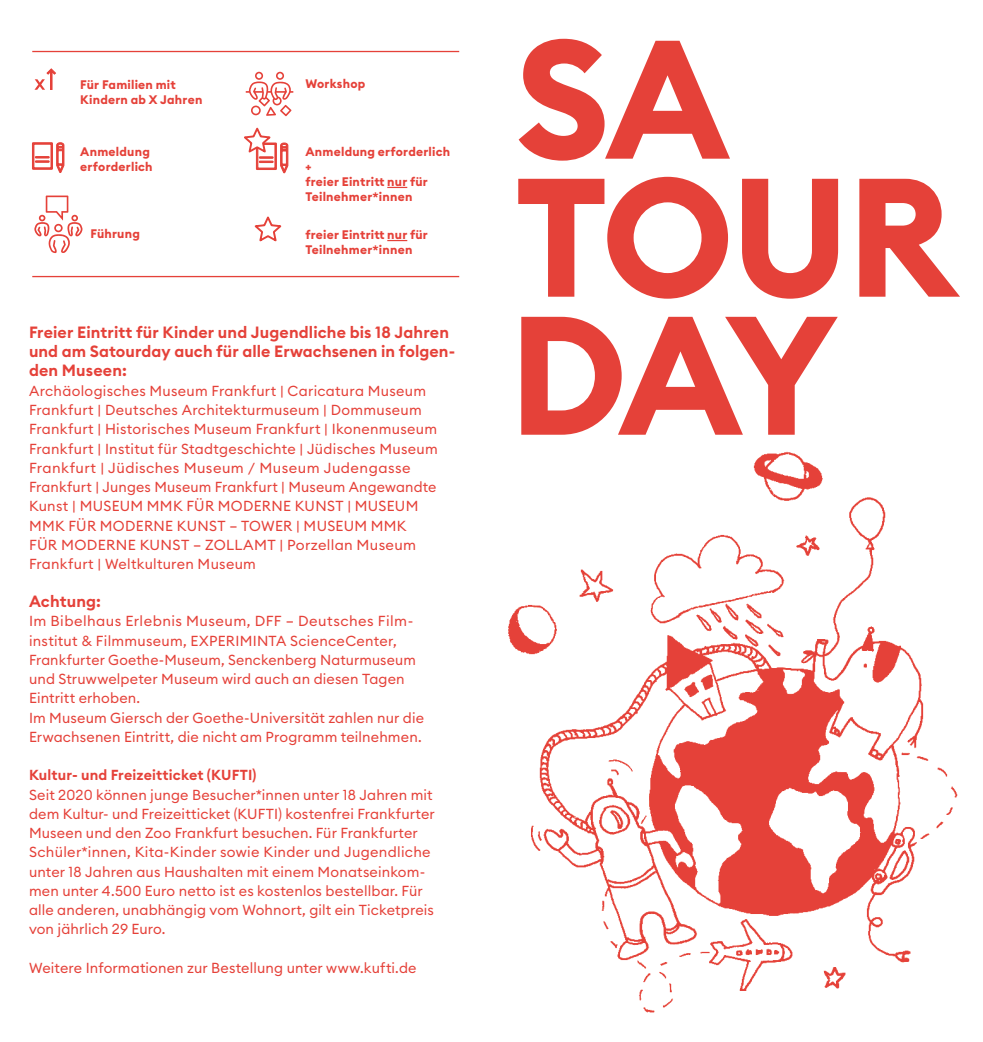
<style>
.page{position:relative;width:983px;height:1042px;background:#fff}
.page>*{position:absolute;margin:0;border:0;box-sizing:border-box;transform-origin:0 0}
.t1{font:700 166.08px/138.1px "Euclid Circular B";letter-spacing:-.035em;color:#e54139}
.t2{font:600 16.1px/19.2px "Euclid Circular B";letter-spacing:.005em;color:#e54139}
.t3{font:14.35px/19.2px "Euclid Circular B";letter-spacing:.015em;color:#e54139}
.t4{font:600 14.35px "Euclid Circular B";letter-spacing:.01em;color:#e54139}
.t5{font:700 12.25px/14.7px "Euclid Circular B";letter-spacing:.02em;color:#e54139}
</style>
<div class="page">
<img style="left:508px;top:451px;width:450px;height:562px">
<svg style="left:34px;top:68px;width:22px;height:22px"></svg>
<svg style="left:246px;top:72px;width:47px;height:44px"></svg>
<svg style="left:32px;top:142px;width:32px;height:31px"></svg>
<svg style="left:387px;top:187px;width:20px;height:1px"></svg>
<svg style="left:244px;top:127px;width:44px;height:46px"></svg>
<hr style="left:32px;top:51px;width:427px;height:1px;background:#e54139">
<hr style="left:32px;top:276px;width:427px;height:1px;background:#e54139">
<svg style="left:34px;top:195px;width:49px;height:59px"></svg>
<svg style="left:254px;top:216px;width:28px;height:26px"></svg>
<svg style="left:387px;top:240px;width:20px;height:1px"></svg>
<p class="t5" style="left:80px;top:78px;width:124px">Für Familien mit<br>Kindern ab X Jahren</p>
<p class="t5" style="left:305px;top:76px;width:61px">Workshop</p>
<p class="t5" style="left:80px;top:145px;width:74px">Anmeldung erforderlich</p>
<p class="t5" style="left:305px;top:145px;width:146px">Anmeldung erforderlich +<br>freier Eintritt nur für<br>Teilnehmer*innen</p>
<p class="t5" style="left:90px;top:226px;width:51px">Führung</p>
<p class="t5" style="left:305px;top:227px;width:124px">freier Eintritt nur für<br>Teilnehmer*innen</p>
<p class="t2" style="left:29px;top:323px;width:427px">Freier Eintritt für Kinder und Jugendliche bis 18 Jahren und am Satourday auch für alle Erwachsenen in folgen&shy;den Museen:</p>
<p class="t3" style="left:29px;top:381px;width:410px">Archäologisches Museum Frankfurt | Caricatura Museum Frankfurt | Deutsches Architekturmuseum | Dommuseum Frankfurt | Historisches Museum Frankfurt | Ikonenmuseum Frankfurt | Institut für Stadtgeschichte | Jüdisches Museum Frankfurt | Jüdisches Museum / Museum Judengasse Frankfurt | Junges Museum Frankfurt | Museum Angewandte Kunst | MUSEUM MMK FÜR MODERNE KUNST | MUSEUM MMK FÜR MODERNE KUNST – TOWER | MUSEUM MMK FÜR MODERNE KUNST – ZOLLAMT | Porzellan Museum Frankfurt | Weltkulturen Museum</p>
<p class="t2" style="left:29px;top:592px;width:73px">Achtung:</p>
<p class="t3" style="left:29px;top:611px;width:396px">Im Bibelhaus Erlebnis Museum, DFF – Deutsches Film&shy;institut &amp; Filmmuseum, EXPERIMINTA ScienceCenter, Frankfurter Goethe-Museum, Senckenberg Naturmuseum und Struwwelpeter Museum wird auch an diesen Tagen Eintritt erhoben.<br>Im Museum Giersch der Goethe-Universität zahlen nur die Erwachsenen Eintritt, die nicht am Programm teilnehmen.</p>
<p class="t4" style="left:29px;top:766px;width:229px">Kultur- und Freizeitticket (KUFTI)</p>
<p class="t3" style="left:29px;top:785px;width:407px">Seit 2020 können junge Besucher*innen unter 18 Jahren mit dem Kultur- und Freizeitticket (KUFTI) kostenfrei Frankfurter Museen und den Zoo Frankfurt besuchen. Für Frankfurter Schüler*innen, Kita-Kinder sowie Kinder und Jugendliche unter 18 Jahren aus Haushalten mit einem Monatseinkom&shy;men unter 4.500 Euro netto ist es kostenlos bestellbar. Für alle anderen, unabhängig vom Wohnort, gilt ein Ticketpreis von jährlich 29 Euro.</p>
<p class="t3" style="left:29px;top:958px;width:389px">Weitere Informationen zur Bestellung unter www.kufti.de</p>
<h1 class="t1" style="left:508px;top:33px;width:448px">SA<br>TOUR<br>DAY</h1>
</div>
